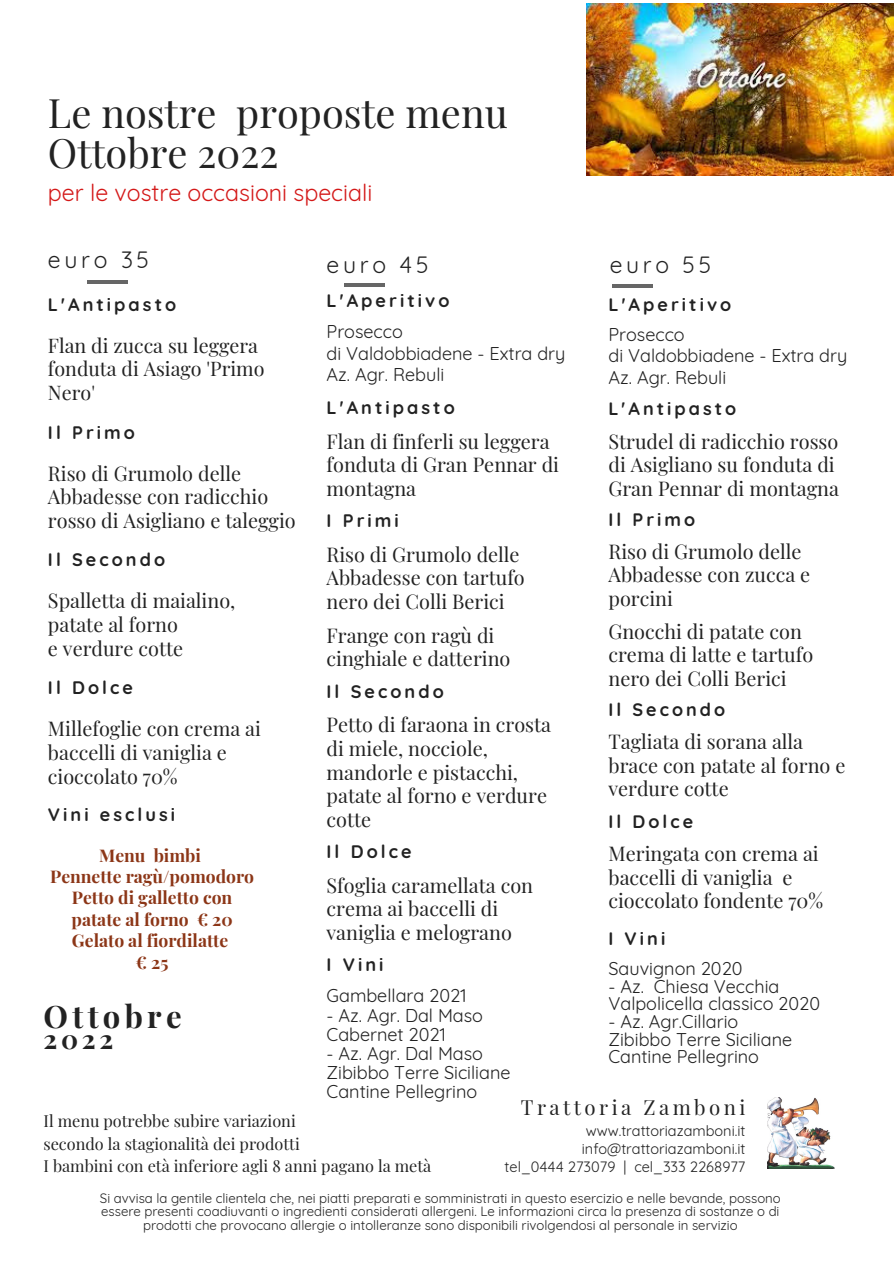
<style>
.page{position:relative;width:894px;height:1264px;background:#fff}
.page>*{position:absolute;margin:0;border:0;box-sizing:border-box;transform-origin:0 0}
.t1{font:39.75px/39.5px "Playfair Display";color:#222}
.t2{font:700 31.05px "Playfair Display";letter-spacing:.14em;color:#222}
.t3{font:700 26.55px "Playfair Display";color:#222}
.t4{font:23.25px "Quicksand";color:#d41818}
.t5{font:22.95px "Quicksand";letter-spacing:.16em;color:#222}
.t6{font:20.4px "Playfair Display";letter-spacing:.17em;color:#222}
.t7{font:19.8px/23.7px "Playfair Display";color:#222}
.t8{font:19.65px/23.7px "Playfair Display";color:#222}
.t9{font:18px/21.5px "Quicksand";color:#222}
.t10{font:700 18px "Quicksand";letter-spacing:.17em;color:#222}
.t11{font:700 17.55px/21.5px "Playfair Display";color:#8c3617;text-align:center}
.t12{font:16.2px/22.5px "Playfair Display";color:#222}
.t13{font:14.55px/18px "Quicksand";color:#222;text-align:right}
.t14{font:13.2px/13.5px "Quicksand";color:#222;text-align:center}
</style>
<div class="page">
<img style="left:767px;top:1097px;width:67px;height:71px">
<hr style="left:87px;top:280px;width:41px;height:4px;background:#666">
<hr style="left:344px;top:284px;width:40px;height:3px;background:#666">
<hr style="left:611px;top:284px;width:41px;height:3px;background:#666">
<img style="left:586px;top:3px;width:307px;height:173px">
<h1 class="t1" style="left:48px;top:92px;width:461px">Le nostre proposte menu<br>Ottobre 2022</h1>
<p class="t4" style="left:48px;top:177px;width:326px">per le vostre occasioni speciali</p>
<p class="t5" style="left:48px;top:245px;width:103px">euro 35</p>
<p class="t10" style="left:48px;top:292px;width:130px">L'Antipasto</p>
<p class="t8" style="left:48px;top:332px;width:218px">Flan di zucca su leggera fonduta di Asiago 'Primo<br>Nero'</p>
<p class="t10" style="left:48px;top:420px;width:89px">Il Primo</p>
<p class="t7" style="left:48px;top:460px;width:249px">Riso di Grumolo delle<br>Abbadesse con radicchio rosso di Asigliano e taleggio</p>
<p class="t10" style="left:48px;top:548px;width:119px">Il Secondo</p>
<p class="t7" style="left:48px;top:588px;width:189px">Spalletta di maialino, patate al forno<br>e verdure cotte</p>
<p class="t10" style="left:48px;top:676px;width:86px">Il Dolce</p>
<p class="t7" style="left:48px;top:716px;width:214px">Millefoglie con crema ai baccelli di vaniglia e cioccolato 70%</p>
<p class="t10" style="left:48px;top:803px;width:129px">Vini esclusi</p>
<p class="t5" style="left:326px;top:250px;width:104px">euro 45</p>
<p class="t10" style="left:326px;top:289px;width:124px">L'Aperitivo</p>
<p class="t9" style="left:326px;top:321px;width:240px">Prosecco<br>di Valdobbiadene - Extra dry<br>Az. Agr. Rebuli</p>
<p class="t10" style="left:326px;top:396px;width:130px">L'Antipasto</p>
<p class="t7" style="left:326px;top:428px;width:234px">Flan di finferli su leggera fonduta di Gran Pennar di montagna</p>
<p class="t10" style="left:326px;top:509px;width:74px">I Primi</p>
<p class="t7" style="left:326px;top:541px;width:200px">Riso di Grumolo delle<br>Abbadesse con tartufo nero dei Colli Berici</p>
<p class="t7" style="left:326px;top:622px;width:185px">Frange con ragù di cinghiale e datterino</p>
<p class="t10" style="left:326px;top:679px;width:119px">Il Secondo</p>
<p class="t7" style="left:326px;top:712px;width:226px">Petto di faraona in crosta di miele, nocciole, mandorle e pistacchi, patate al forno e verdure cotte</p>
<p class="t5" style="left:609px;top:250px;width:103px">euro 55</p>
<p class="t10" style="left:608px;top:293px;width:124px">L'Aperitivo</p>
<p class="t9" style="left:608px;top:323px;width:240px">Prosecco<br>di Valdobbiadene - Extra dry<br>Az. Agr. Rebuli</p>
<p class="t10" style="left:608px;top:397px;width:129px">L'Antipasto</p>
<p class="t7" style="left:608px;top:428px;width:232px">Strudel di radicchio rosso di Asigliano su fonduta di<br>Gran Pennar di montagna</p>
<p class="t10" style="left:608px;top:507px;width:88px">Il Primo</p>
<p class="t7" style="left:608px;top:539px;width:203px">Riso di Grumolo delle<br>Abbadesse con zucca e porcini</p>
<p class="t7" style="left:608px;top:618px;width:206px">Gnocchi di patate con crema di latte e tartufo nero dei Colli Berici</p>
<p class="t10" style="left:608px;top:697px;width:118px">Il Secondo</p>
<p class="t7" style="left:608px;top:729px;width:238px">Tagliata di sorana alla brace con patate al forno e verdure cotte</p>
<p class="t10" style="left:608px;top:809px;width:86px">Il Dolce</p>
<p class="t10" style="left:326px;top:840px;width:86px">Il Dolce</p>
<p class="t7" style="left:608px;top:841px;width:216px">Meringata con crema ai baccelli di vaniglia e cioccolato fondente 70%</p>
<p class="t11" style="left:50px;top:843px;width:205px">Menu bimbi<br>Pennette ragù/pomodoro<br>Petto di galletto con patate al forno € 20<br>Gelato al fiordilatte<br>€ 25</p>
<p class="t7" style="left:326px;top:872px;width:208px">Sfoglia caramellata con crema ai baccelli di vaniglia e melograno</p>
<p class="t10" style="left:608px;top:926px;width:58px">I Vini</p>
<p class="t10" style="left:326px;top:953px;width:58px">I Vini</p>
<p class="t9" style="left:608px;top:957px;width:136px">Sauvignon 2020</p>
<p class="t9" style="left:608px;top:977px;width:213px;line-height:17.5px">- Az. Chiesa Vecchia<br>Valpolicella classico 2020</p>
<p class="t9" style="left:608px;top:1012px;width:185px;line-height:17.5px">- Az. Agr.Cillario<br>Zibibbo Terre Siciliane<br>Cantine Pellegrino</p>
<p class="t9" style="left:326px;top:984px;width:141px">Gambellara 2021</p>
<p class="t9" style="left:326px;top:1005px;width:158px;line-height:19.2px">- Az. Agr. Dal Maso<br>Cabernet 2021</p>
<p class="t9" style="left:326px;top:1043px;width:185px;line-height:19.2px">- Az. Agr. Dal Maso<br>Zibibbo Terre Siciliane<br>Cantine Pellegrino</p>
<h2 class="t2" style="left:43px;top:994px;width:140px">Ottobre</h2>
<h3 class="t3" style="left:43px;top:1020px;width:71px">2022</h3>
<p class="t6" style="left:520px;top:1093px;width:226px">Trattoria Zamboni</p>
<p class="t13" style="left:504px;top:1121px;width:242px">www.trattoriazamboni.it info@trattoriazamboni.it<br>tel_0444 273079 | cel_333 2268977</p>
<p class="t12" style="left:43px;top:1109px;width:389px">Il menu potrebbe subire variazioni<br>secondo la stagionalità dei prodotti<br>I bambini con età inferiore agli 8 anni pagano la metà</p>
<p class="t14" style="left:100px;top:1190px;width:682px">Si avvisa la gentile clientela che, nei piatti preparati e somministrati in questo esercizio e nelle bevande, possono essere presenti coadiuvanti o ingredienti considerati allergeni. Le informazioni circa la presenza di sostanze o di prodotti che provocano allergie o intolleranze sono disponibili rivolgendosi al personale in servizio</p>
</div>
